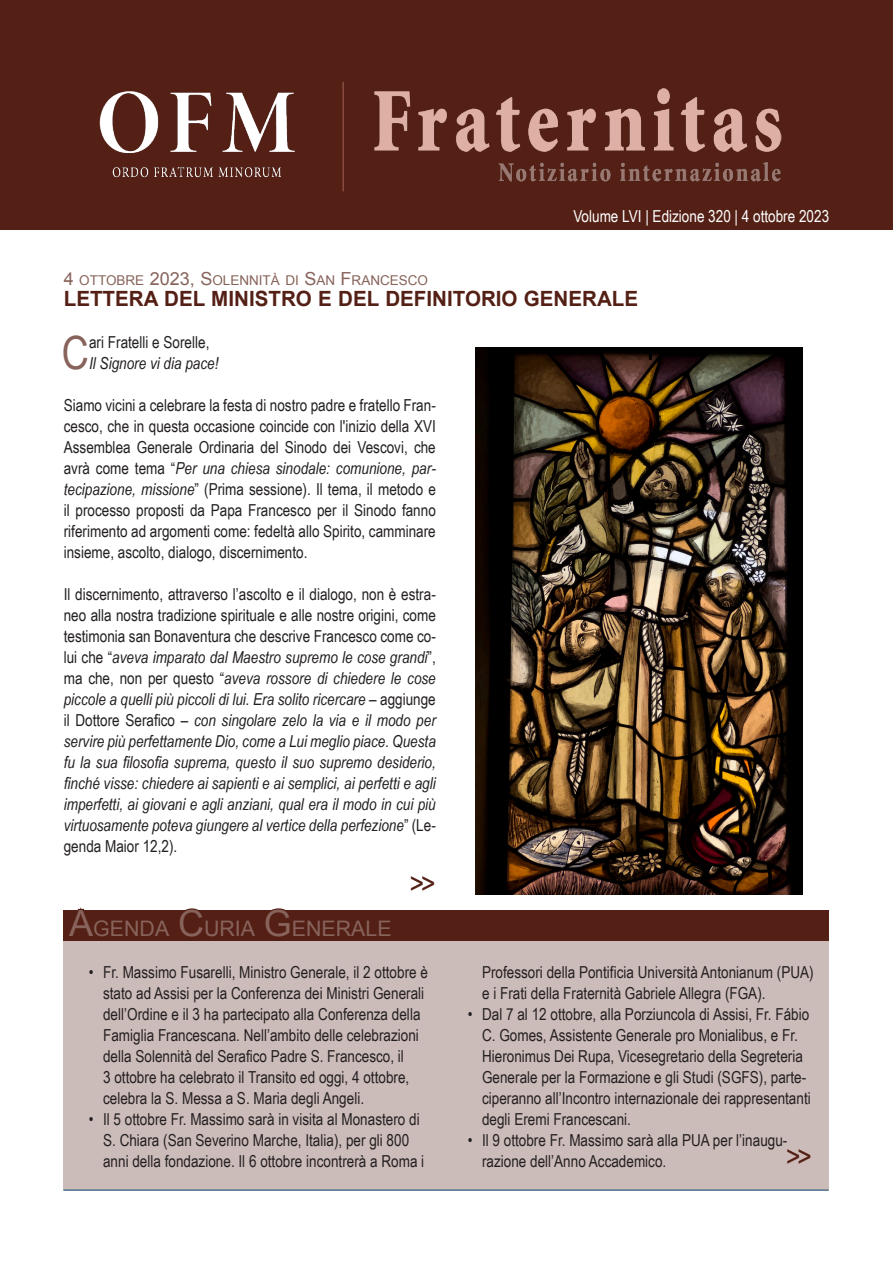
<style>
.page{position:relative;width:893px;height:1263px;background:#fff}
.page>*{position:absolute;margin:0;border:0;box-sizing:border-box;transform-origin:0 0}
.Testo_sinEspacio{font:45.9px "Arial Narrow";color:#87635b}
.Testo_sinEspacio-2{font:30px "Arial Narrow";color:#542015}
.Titolo_piccolo{font:21.3px "Arial";color:#87635b}
.Titolo{font:700 21px "Arial";color:#542015}
.Testo_normal{font:16.5px/21px "Arial Narrow";color:#231f20}
.Testo_normal-2{font:italic 16.5px/21px "Arial Narrow";color:#231f20;text-align:justify}
.t1{font:16.5px "Arial Narrow";color:#fff}
.Testo_sinEspacio-3{font:16.5px "Arial Narrow";color:#231f20}
.Testo_sinEspacio-4{font:italic 16.5px "Arial Narrow";color:#231f20}
.Titolo_piccolo-2{font:13.5px "Arial";color:#87635b}
.s1{font-size:18px}
.s2{font-style:italic}
.s3{font-style:normal}
.s4{font-size:36px;color:#542015}
</style>
<div class="page">
<div style="left:0;top:0;width:893px;height:230px;background:#542015"></div>
<img style="left:99px;top:82px;width:683px;height:110px">
<img style="left:475px;top:348px;width:328px;height:546px">
<div style="left:63px;top:911px;width:766px;height:30px;background:#542015"></div>
<div style="left:63px;top:941px;width:766px;height:249px;background:#ccbcb9"></div>
<hr style="left:63px;top:1190px;width:766px;height:1px;background:#0a3963">
<p class="t1" style="left:573px;top:204px;width:257px">Volume LVI | Edizione 320 | 4 ottobre 2023</p>
<p class="Titolo_piccolo-2" style="left:64px;top:271px;width:366px"><span class="s1">4</span> OTTOBRE <span class="s1">2023, S</span>OLENNITÀ DI <span class="s1">S</span>AN <span class="s1">F</span>RANCESCO</p>
<p class="Titolo" style="left:64px;top:285px;width:576px">LETTERA DEL MINISTRO E DEL DEFINITORIO GENERALE</p>
<p class="Testo_sinEspacio" style="left:62px;top:319px;width:29px">C</p>
<p class="Testo_sinEspacio-3" style="left:89px;top:330px;width:122px">ari Fratelli e Sorelle,</p>
<p class="Testo_sinEspacio-4" style="left:89px;top:352px;width:131px">Il Signore vi dia pace!</p>
<p class="Testo_normal" style="left:64px;top:394px;width:374px;text-align:justify">Siamo vicini a celebrare la festa di nostro padre e fratello Fran&shy;cesco, che in questa occasione coincide con l'inizio della XVI Assemblea Generale Ordinaria del Sinodo dei Vescovi, che avrà come tema “<span class="s2">Per una chiesa sinodale: comunione, par&shy;tecipazione, missione</span>” (Prima sessione). Il tema, il metodo e il processo proposti da Papa Francesco per il Sinodo fanno riferimento ad argomenti come: fedeltà allo Spirito, camminare insieme, ascolto, dialogo, discernimento.</p>
<p class="Testo_normal-2" style="left:64px;top:583px;width:374px"><span class="s3">Il discernimento, attraverso l’ascolto e il dialogo, non è estra&shy;neo alla nostra tradizione spirituale e alle nostre origini, come testimonia san Bonaventura che descrive Francesco come co&shy;lui che “</span>aveva imparato dal Maestro supremo le cose grandi<span class="s3">”, ma che, non per questo “</span>aveva rossore di chiedere le cose piccole a quelli più piccoli di lui. Era solito ricercare <span class="s3">– aggiunge il Dottore Serafico –</span> con singolare zelo la via e il modo per servire più perfettamente Dio, come a Lui meglio piace. Questa fu la sua filosofia suprema, questo il suo supremo desiderio, finché visse: chiedere ai sapienti e ai semplici, ai perfetti e agli imperfetti, ai giovani e agli anziani, qual era il modo in cui più virtuosamente poteva giungere al vertice della perfezione<span class="s3">” (Le&shy;genda Maior 12,2).</span></p>
<p class="Testo_sinEspacio-2" style="left:410px;top:861px;width:27px">&gt;&gt;</p>
<p class="Titolo_piccolo" style="left:69px;top:915px;width:324px"><span class="s4">A</span>GENDA <span class="s4">C</span>URIA <span class="s4">G</span>ENERALE</p>
<p class="Testo_normal" style="left:103px;top:961px;width:326px;text-indent:-14px">• Fr. Massimo Fusarelli, Ministro Generale, il 2 ottobre è stato ad Assisi per la Conferenza dei Ministri Generali dell’Ordine e il 3 ha partecipato alla Conferenza della Famiglia Francescana. Nell’ambito delle celebrazioni della Solennità del Serafico Padre S. Francesco, il<br>3 ottobre ha celebrato il Transito ed oggi, 4 ottobre, celebra la S. Messa a S. Maria degli Angeli.</p>
<p class="Testo_normal" style="left:103px;top:1108px;width:323px;text-indent:-14px">• Il 5 ottobre Fr. Massimo sarà in visita al Monastero di<br>S. Chiara (San Severino Marche, Italia), per gli 800 anni della fondazione. Il 6 ottobre incontrerà a Roma i</p>
<p class="Testo_normal" style="left:482px;top:961px;width:333px">Professori della Pontificia Università Antonianum (PUA) e i Frati della Fraternità Gabriele Allegra (FGA).</p>
<p class="Testo_normal" style="left:482px;top:1003px;width:330px;text-indent:-14px">• Dal 7 al 12 ottobre, alla Porziuncola di Assisi, Fr. Fábio C. Gomes, Assistente Generale pro Monialibus, e Fr.<br>Hieronimus Dei Rupa, Vicesegretario della Segreteria Generale per la Formazione e gli Studi (SGFS), parte&shy;ciperanno all’Incontro internazionale dei rappresentanti degli Eremi Francescani.</p>
<p class="Testo_normal" style="left:482px;top:1129px;width:307px;text-indent:-14px">• Il 9 ottobre Fr. Massimo sarà alla PUA per l’inaugu&shy;razione dell’Anno Accademico.</p>
<p class="Testo_sinEspacio-2" style="left:786px;top:1134px;width:27px">&gt;&gt;</p>
</div>
